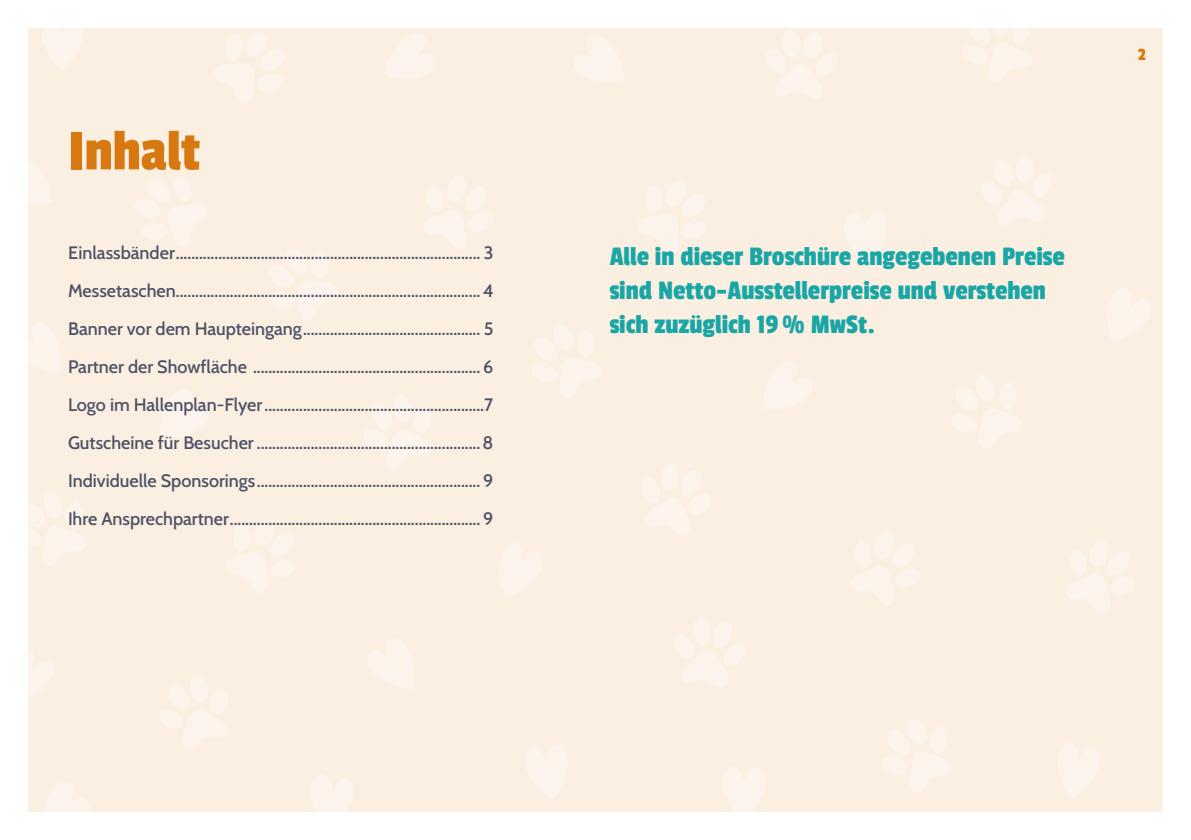
<style>
.page{position:relative;width:1191px;height:840px;background:#fff}
.page>*{position:absolute;margin:0;border:0;box-sizing:border-box;transform-origin:0 0}
.t1{font:60px "Passion One";color:#d87810}
.t2{font:28px/34px "Passion One";color:#1ba6a6}
.t3{font:500 18px/38px "Cabin";color:#4c5166;text-align:justify}
.t4{font:18px "Passion One";color:#d87810}
</style>
<div class="page">
<div style="left:28px;top:28px;width:1134px;height:783px;background:#fbefe2"></div>
<div style="left:1015px;top:155px;width:18px;height:28px;background:#fcf4ec;border-radius:50%"></div>
<div style="left:692px;top:616px;width:18px;height:28px;background:#fcf4ec;border-radius:50%"></div>
<svg style="left:41px;top:811px;width:60px;height:1px"></svg>
<svg style="left:308px;top:811px;width:53px;height:1px"></svg>
<svg style="left:720px;top:811px;width:50px;height:1px"></svg>
<h1 class="t1" style="left:68px;top:119px;width:133px">Inhalt</h1>
<p class="t3" style="left:68px;top:232px;width:427px">Einlassbänder............................................................................... 3<br>Messetaschen...............................................................................4<br>Banner vor dem Haupteingang.............................................. 5<br>Partner der Showfläche ........................................................... 6<br>Logo im Hallenplan-Flyer.........................................................7<br>Gutscheine für Besucher ..........................................................8<br>Individuelle Sponsorings.......................................................... 9<br>Ihre Ansprechpartner................................................................. 9</p>
<p class="t4" style="left:1138px;top:45px;width:9px">2</p>
<h2 class="t2" style="left:609px;top:239px;width:457px">Alle in dieser Broschüre angegebenen Preise sind Netto-Ausstellerpreise und verstehen sich zuzüglich 19% MwSt.</h2>
</div>
